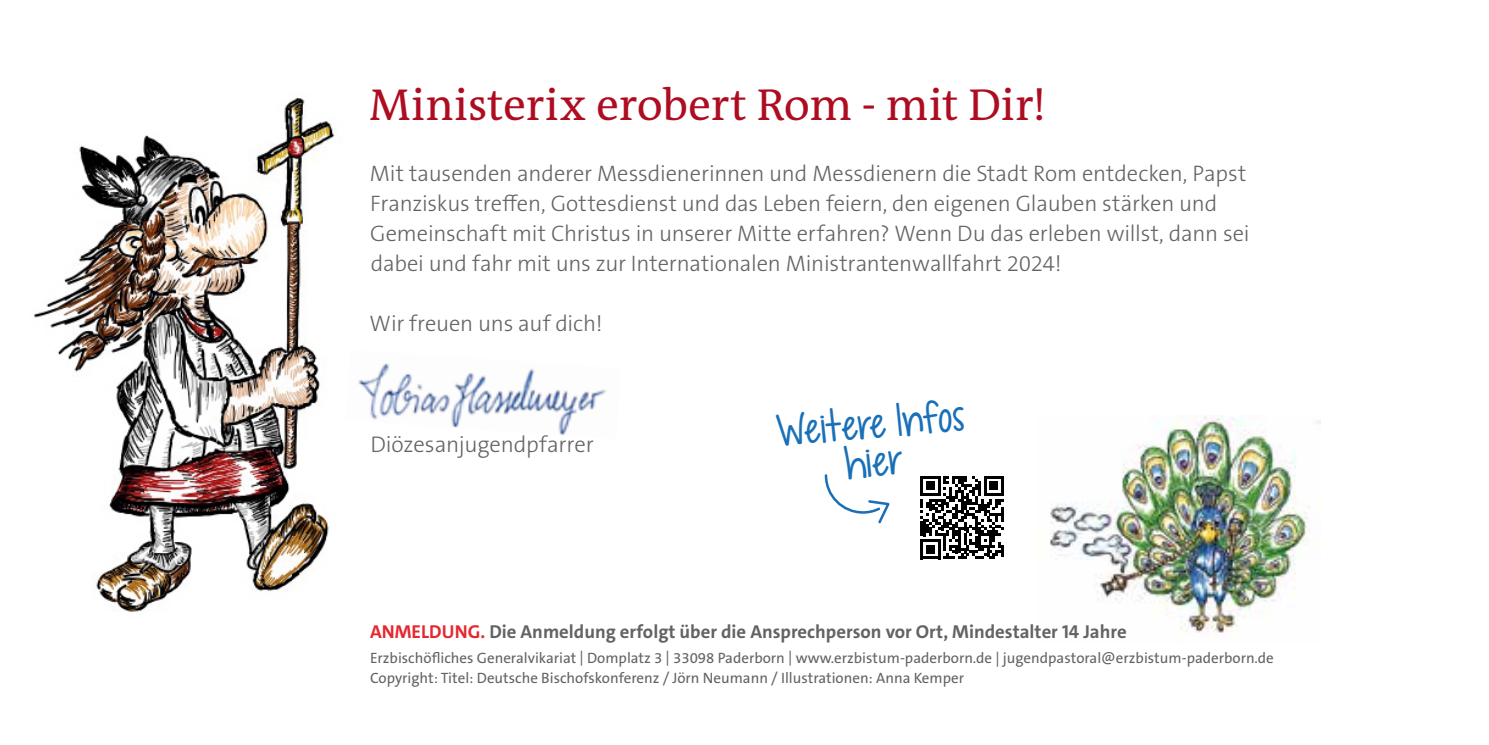
<style>
.page{position:relative;width:1489px;height:745px;background:#fff}
.page>*{position:absolute;margin:0;border:0;box-sizing:border-box;transform-origin:0 0}
.t1{font:45px "The Antiqua B W5 Plain";letter-spacing:-.005em;color:#ae0c21}
.t2{font:33px/38.2px "KG Dropsof Jupiter";color:#1a70b8;text-align:center}
.t3{font:300 22.75px "The Sans B W3";letter-spacing:-.005em;color:#636362}
.t4{font:300 22.5px/30px "The Sans B W3";letter-spacing:-.005em;color:#636362}
.t5{font:700 18.75px "The Sans C4 s";color:#636362}
.t6{font:15px/20px "The Sans B W5 Plain";color:#636362}
.s1{color:#e62730}
</style>
<div class="page">
<img style="left:34px;top:98px;width:301px;height:514px">
<img style="left:1050px;top:415px;width:270px;height:218px">
<svg style="left:920px;top:476px;width:83px;height:83px"></svg>
<img style="left:358px;top:363px;width:249px;height:72px">
<svg style="left:824px;top:474px;width:66px;height:50px"></svg>
<h1 class="t1" style="left:369px;top:76px;width:678px">Ministerix erobert Rom - mit Dir!</h1>
<p class="t4" style="left:370px;top:158px;width:881px">Mit tausenden anderer Messdienerinnen und Messdienern die Stadt Rom entdecken, Papst Franziskus treffen, Gottesdienst und das Leben feiern, den eigenen Glauben stärken und Gemeinschaft mit Christus in unserer Mitte erfahren? Wenn Du das erleben willst, dann sei dabei und fahr mit uns zur Internationalen Ministrantenwallfahrt 2024!</p>
<p class="t4" style="left:369px;top:308px;width:234px">Wir freuen uns auf dich!</p>
<p class="t3" style="left:370px;top:430px;width:225px">Diözesanjugendpfarrer</p>
<h2 class="t2" style="left:774px;top:413px;width:190px;rotate:-5deg">Weitere Infos hier</h2>
<p class="t5" style="left:370px;top:619px;width:758px"><span class="s1">ANMELDUNG.</span> Die Anmeldung erfolgt über die Ansprechperson vor Ort, Mindestalter 14 Jahre</p>
<p class="t6" style="left:370px;top:647px;width:905px">Erzbischöfliches Generalvikariat | Domplatz 3 | 33098 Paderborn | www.erzbistum-paderborn.de | jugendpastoral@erzbistum-paderborn.de<br>Copyright: Titel: Deutsche Bischofskonferenz / Jörn Neumann / Illustrationen: Anna Kemper</p>
</div>
